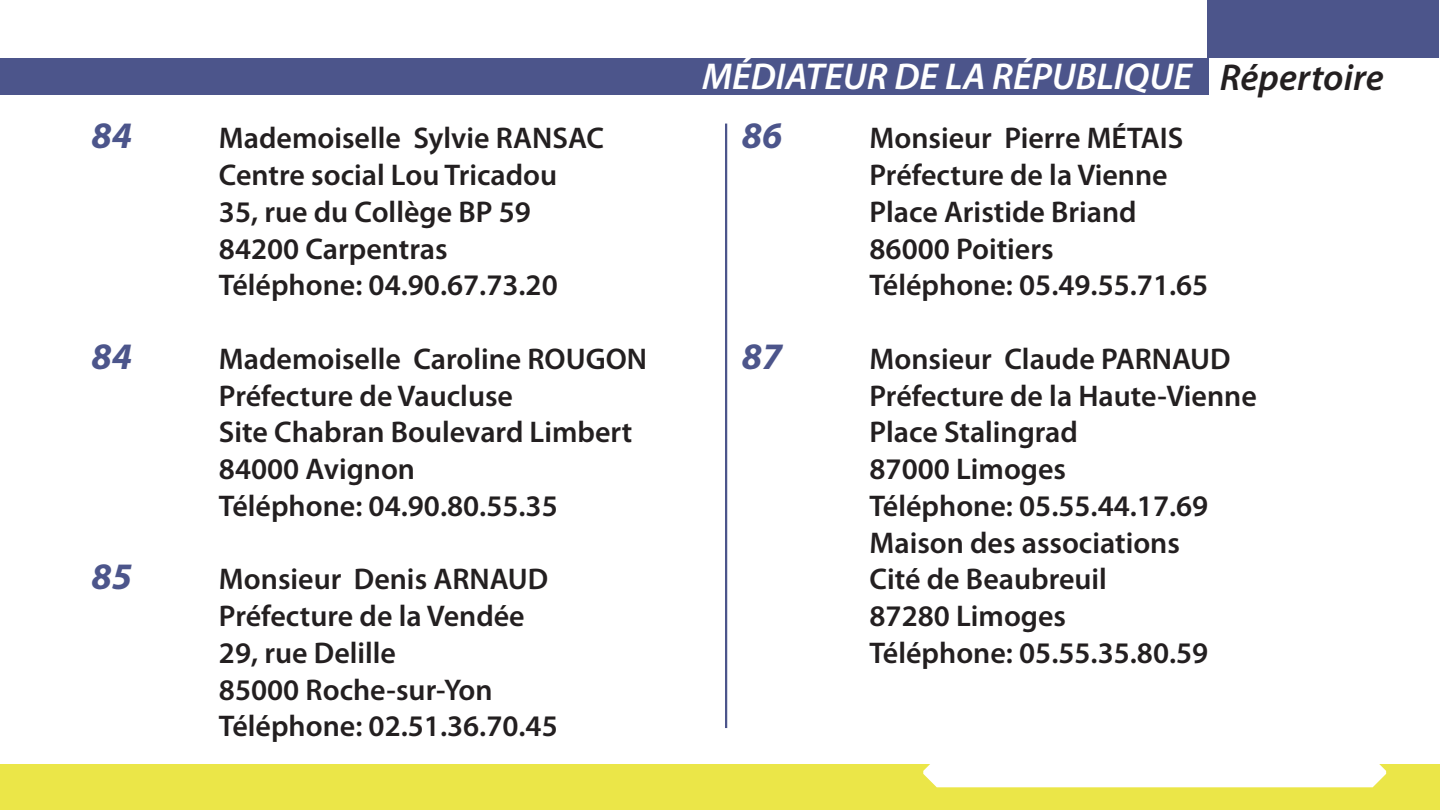
<style>
.page{position:relative;width:1440px;height:810px;background:#fff}
.page>*{position:absolute;margin:0;border:0;box-sizing:border-box;transform-origin:0 0}
.t1{font:italic 600 37.5px "Myriad Pro";color:#fff}
.t2{font:italic 700 37.5px "Myriad Pro";color:#4c558b}
.t3{font:600 30px/36.8px "Myriad Pro";color:#231f20}
.s1{color:#231f20}
</style>
<div class="page">
<div style="left:0;top:59px;width:1212px;height:36px;background:#4c558b"></div>
<div style="left:1208px;top:0;width:231px;height:85px;background:#4c558b"></div>
<div style="left:0;top:764px;width:1440px;height:46px;background:#ebe648"></div>
<div style="left:923px;top:764px;width:463px;height:23px;background:#fff"></div>
<div style="left:1209px;top:58px;width:230px;height:49px;background:#fff"></div>
<hr style="left:725px;top:124px;width:2px;height:604px;background:#4c558b">
<p class="t2" style="left:91px;top:122px;width:42px">84</p>
<p class="t3" style="left:219px;top:122px;width:387px">Mademoiselle Sylvie RANSAC<br>Centre social Lou Tricadou<br>35, rue du Collège BP 59<br>84200 Carpentras<br>Téléphone: 04.90.67.73.20</p>
<p class="t2" style="left:91px;top:342px;width:42px">84</p>
<p class="t3" style="left:219px;top:343px;width:430px">Mademoiselle Caroline ROUGON<br>Préfecture de Vaucluse<br>Site Chabran Boulevard Limbert<br>84000 Avignon<br>Téléphone: 04.90.80.55.35</p>
<p class="t2" style="left:91px;top:563px;width:42px">85</p>
<p class="t3" style="left:219px;top:563px;width:340px">Monsieur Denis ARNAUD<br>Préfecture de la Vendée<br>29, rue Delille<br>85000 Roche-sur-Yon<br>Téléphone: 02.51.36.70.45</p>
<p class="t1" style="left:702px;top:63px;width:683px">MÉDIATEUR DE LA RÉPUBLIQUE <span class="s1">Répertoire</span></p>
<p class="t2" style="left:742px;top:122px;width:42px">86</p>
<p class="t3" style="left:870px;top:122px;width:340px">Monsieur Pierre MÉTAIS<br>Préfecture de la Vienne<br>Place Aristide Briand<br>86000 Poitiers<br>Téléphone: 05.49.55.71.65</p>
<p class="t2" style="left:742px;top:342px;width:42px">87</p>
<p class="t3" style="left:870px;top:343px;width:389px">Monsieur Claude PARNAUD<br>Préfecture de la Haute-Vienne<br>Place Stalingrad<br>87000 Limoges<br>Téléphone: 05.55.44.17.69<br>Maison des associations<br>Cité de Beaubreuil<br>87280 Limoges<br>Téléphone: 05.55.35.80.59</p>
</div>
